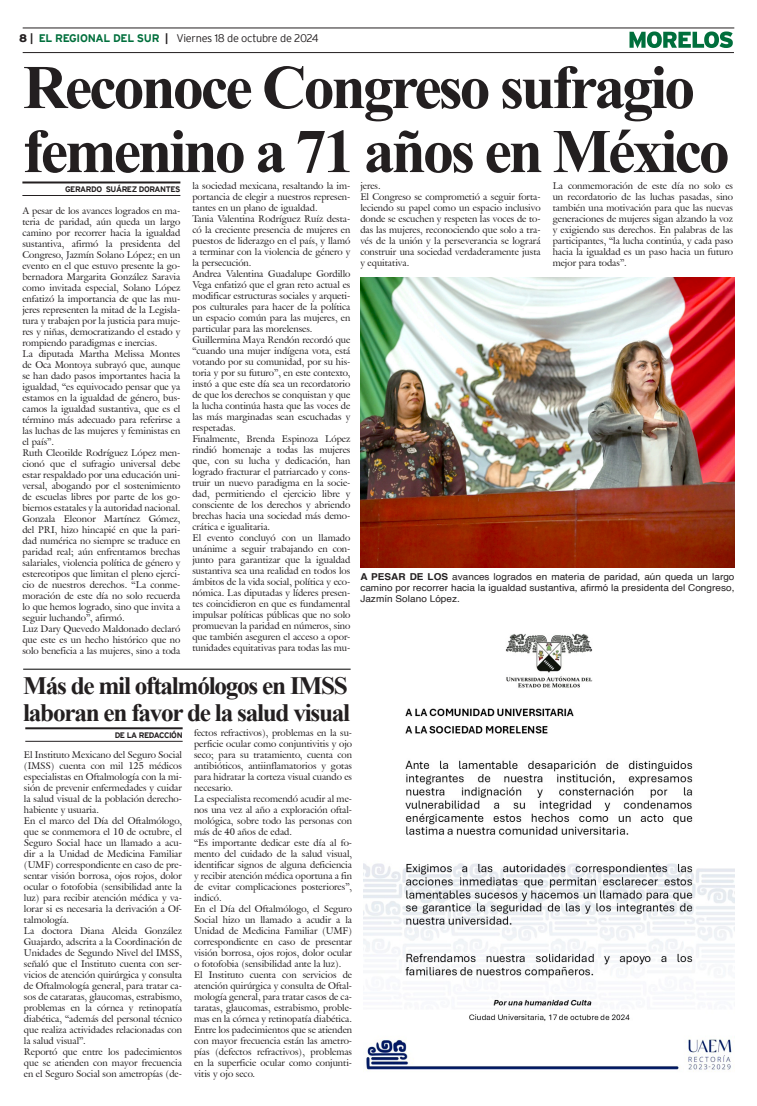
<style>
.page{position:relative;width:757px;height:1106px;background:#fff}
.page>*{position:absolute;margin:0;border:0;box-sizing:border-box;transform-origin:0 0}
.Cabeza_01{font:700 62px "Times New Roman";letter-spacing:-.05em;color:#231f20}
.Cabeza_03{font:700 25px "Times New Roman";letter-spacing:-.05em;color:#231f20}
.t1{font:300 11px "Interstate";letter-spacing:-.025em;color:#231f20}
.t2{font:9.5px/11px "Galliard IT Cby BT";color:#231f20;text-align:justify}
.Pie_de_foto{font:9.5px/11px "Helvetica";letter-spacing:.005em;color:#231f20;text-align:justify;scale:1.05 1}
.t3{font:700 8px "Interstate";letter-spacing:-.05em;color:#231f20}
.s1{font-weight:900}
.s2{font-weight:700}
.s3{font-weight:700;color:#006f3c}
</style>
<div class="page">
<hr style="left:23px;top:28px;width:711px;height:1px;background:#231f20">
<hr style="left:23px;top:52px;width:711px;height:1px;background:#231f20">
<svg style="left:629px;top:31px;width:104px;height:17px"></svg>
<img style="left:363px;top:633px;width:372px;height:439px">
<hr style="left:25px;top:727px;width:158px;height:2px;background:#231f20">
<hr style="left:25px;top:741px;width:158px;height:1px;background:#231f20">
<hr style="left:23px;top:668px;width:328px;height:1px;background:#000">
<hr style="left:22px;top:181px;width:158px;height:2px;background:#231f20">
<hr style="left:22px;top:195px;width:158px;height:1px;background:#231f20">
<img style="left:360px;top:278px;width:374px;height:289px">
<p class="t1" style="left:19px;top:32px;width:301px"><span class="s1">8</span> <span class="s2">|</span> <span class="s3">EL REGIONAL DEL SUR</span> <span class="s2">|</span> Viernes 18 de octubre de 2024</p>
<p class="Cabeza_01" style="left:23px;top:43px;width:674px">Reconoce Congreso sufragio</p>
<p class="Cabeza_01" style="left:23px;top:107px;width:708px">femenino a 71 años en México</p>
<p class="t3" style="left:65px;top:185px;width:117px">GERARDO SUÁREZ DORANTES</p>
<p class="t2" style="left:360px;top:180px;width:22px">jeres.</p>
<p class="t2" style="left:360px;top:191px;width:182px">El Congreso se comprometió a seguir forta&shy;leciendo su papel como un espacio inclusivo donde se escuchen y respeten las voces de to&shy;das las mujeres, reconociendo que solo a tra&shy;vés de la unión y la perseverancia se logrará construir una sociedad verdaderamente justa y equitativa.</p>
<p class="t2" style="left:553px;top:180px;width:182px">La conmemoración de este día no solo es un recordatorio de las luchas pasadas, sino también una motivación para que las nuevas generaciones de mujeres sigan alzando la voz y exigiendo sus derechos. En palabras de las participantes, “la lucha continúa, y cada paso hacia la igualdad es un paso hacia un futuro mejor para todas”.</p>
<p class="t2" style="left:192px;top:180px;width:159px">la sociedad mexicana, resaltando la im&shy;portancia de elegir a nuestros represen&shy;tantes en un plano de igualdad.</p>
<p class="t2" style="left:192px;top:213px;width:159px">Tania Valentina Rodríguez Ruíz desta&shy;có la creciente presencia de mujeres en puestos de liderazgo en el país, y llamó a terminar con la violencia de género y la persecución.</p>
<p class="t2" style="left:192px;top:268px;width:160px">Andrea Valentina Guadalupe Gordillo Vega enfatizó que el gran reto actual es modificar estructuras sociales y arqueti&shy;pos culturales para hacer de la política un espacio común para las mujeres, en particular para las morelenses.</p>
<p class="t2" style="left:192px;top:334px;width:159px">Guillermina Maya Rendón recordó que “cuando una mujer indígena vota, está votando por su comunidad, por su his&shy;toria y por su futuro”, en este contexto, instó a que este día sea un recordatorio de que los derechos se conquistan y que la lucha continúa hasta que las voces de las más marginadas sean escuchadas y respetadas.</p>
<p class="t2" style="left:192px;top:433px;width:159px">Finalmente, Brenda Espinoza López rindió homenaje a todas las mujeres que, con su lucha y dedicación, han logrado fracturar el patriarcado y cons&shy;truir un nuevo paradigma en la socie&shy;dad, permitiendo el ejercicio libre y consciente de los derechos y abriendo brechas hacia una sociedad más demo&shy;crática e igualitaria.</p>
<p class="t2" style="left:192px;top:532px;width:159px">El evento concluyó con un llamado unánime a seguir trabajando en con&shy;junto para garantizar que la igualdad sustantiva sea una realidad en todos los ámbitos de la vida social, política y eco&shy;nómica. Las diputadas y líderes presen&shy;tes coincidieron en que es fundamental impulsar políticas públicas que no solo promuevan la paridad en números, sino que también aseguren el acceso a opor&shy;tunidades equitativas para todas las mu-</p>
<p class="t2" style="left:22px;top:205px;width:159px">A pesar de los avances logrados en ma&shy;teria de paridad, aún queda un largo camino por recorrer hacia la igualdad sustantiva, afirmó la presidenta del Congreso, Jazmín Solano López; en un evento en el que estuvo presente la go&shy;bernadora Margarita González Saravia como invitada especial, Solano López enfatizó la importancia de que las mu&shy;jeres representen la mitad de la Legisla&shy;tura y trabajen por la justicia para muje&shy;res y niñas, democratizando el estado y rompiendo paradigmas e inercias.</p>
<p class="t2" style="left:22px;top:348px;width:159px">La diputada Martha Melissa Montes de Oca Montoya subrayó que, aunque se han dado pasos importantes hacia la igualdad, “es equivocado pensar que ya estamos en la igualdad de género, bus&shy;camos la igualdad sustantiva, que es el término más adecuado para referirse a las luchas de las mujeres y feministas en el país”.</p>
<p class="t2" style="left:22px;top:447px;width:159px">Ruth Cleotilde Rodríguez López men&shy;cionó que el sufragio universal debe estar respaldado por una educación uni&shy;versal, abogando por el sostenimiento de escuelas libres por parte de los go&shy;biernos estatales y la autoridad nacional.</p>
<p class="t2" style="left:22px;top:513px;width:159px">Gonzala Eleonor Martínez Gómez, del PRI, hizo hincapié en que la pari&shy;dad numérica no siempre se traduce en paridad real; aún enfrentamos brechas salariales, violencia política de género y estereotipos que limitan el pleno ejerci&shy;cio de nuestros derechos. “La conme&shy;moración de este día no solo recuerda lo que hemos logrado, sino que invita a seguir luchando”, afirmó.</p>
<p class="t2" style="left:22px;top:623px;width:159px">Luz Dary Quevedo Maldonado declaró que este es un hecho histórico que no solo beneficia a las mujeres, sino a toda</p>
<p class="Pie_de_foto" style="left:360px;top:571px;width:358px"><span class="s2">A PESAR DE LOS</span> avances logrados en materia de paridad, aún queda un largo camino por recorrer hacia la igualdad sustantiva, afirmó la presidenta del Congreso, Jazmín Solano López.</p>
<p class="Cabeza_03" style="left:23px;top:667px;width:326px">Más de mil oftalmólogos en IMSS</p>
<p class="Cabeza_03" style="left:23px;top:694px;width:329px">laboran en favor de la salud visual</p>
<p class="t3" style="left:115px;top:730px;width:69px">DE LA REDACCIÓN</p>
<p class="t2" style="left:194px;top:727px;width:160px">fectos refractivos), problemas en la su&shy;perficie ocular como conjuntivitis y ojo seco; para su tratamiento, cuenta con antibióticos, antiinflamatorios y gotas para hidratar la corteza visual cuando es necesario.</p>
<p class="t2" style="left:194px;top:793px;width:160px">La especialista recomendó acudir al me&shy;nos una vez al año a exploración oftal&shy;mológica, sobre todo las personas con más de 40 años de edad.</p>
<p class="t2" style="left:194px;top:837px;width:160px">“Es importante dedicar este día al fo&shy;mento del cuidado de la salud visual, identificar signos de alguna deficiencia y recibir atención médica oportuna a fin de evitar complicaciones posteriores”, indicó.</p>
<p class="t2" style="left:194px;top:903px;width:160px">En el Día del Oftalmólogo, el Seguro Social hizo un llamado a acudir a la Unidad de Medicina Familiar (UMF) correspondiente en caso de presentar visión borrosa, ojos rojos, dolor ocular o fotofobia (sensibilidad ante la luz).</p>
<p class="t2" style="left:194px;top:969px;width:160px">El Instituto cuenta con servicios de atención quirúrgica y consulta de Oftal&shy;mología general, para tratar casos de ca&shy;taratas, glaucomas, estrabismo, proble&shy;mas en la córnea y retinopatía diabética.</p>
<p class="t2" style="left:194px;top:1024px;width:160px">Entre los padecimientos que se atienden con mayor frecuencia están las ametro&shy;pías (defectos refractivos), problemas en la superficie ocular como conjunti&shy;vitis y ojo seco.</p>
<p class="t2" style="left:24px;top:749px;width:160px">El Instituto Mexicano del Seguro Social (IMSS) cuenta con mil 125 médicos especialistas en Oftalmología con la mi&shy;sión de prevenir enfermedades y cuidar la salud visual de la población derecho&shy;habiente y usuaria.</p>
<p class="t2" style="left:24px;top:815px;width:160px">En el marco del Día del Oftalmólogo, que se conmemora el 10 de octubre, el Seguro Social hace un llamado a acu&shy;dir a la Unidad de Medicina Familiar (UMF) correspondiente en caso de pre&shy;sentar visión borrosa, ojos rojos, dolor ocular o fotofobia (sensibilidad ante la luz) para recibir atención médica y va&shy;lorar si es necesaria la derivación a Of&shy;talmología.</p>
<p class="t2" style="left:24px;top:925px;width:160px">La doctora Diana Aleida González Guajardo, adscrita a la Coordinación de Unidades de Segundo Nivel del IMSS, señaló que el Instituto cuenta con ser&shy;vicios de atención quirúrgica y consulta de Oftalmología general, para tratar ca&shy;sos de cataratas, glaucomas, estrabismo, problemas en la córnea y retinopatía diabética, “además del personal técnico que realiza actividades relacionadas con la salud visual”.</p>
<p class="t2" style="left:24px;top:1046px;width:160px">Reportó que entre los padecimientos que se atienden con mayor frecuencia en el Seguro Social son ametropías (de-</p>
</div>
